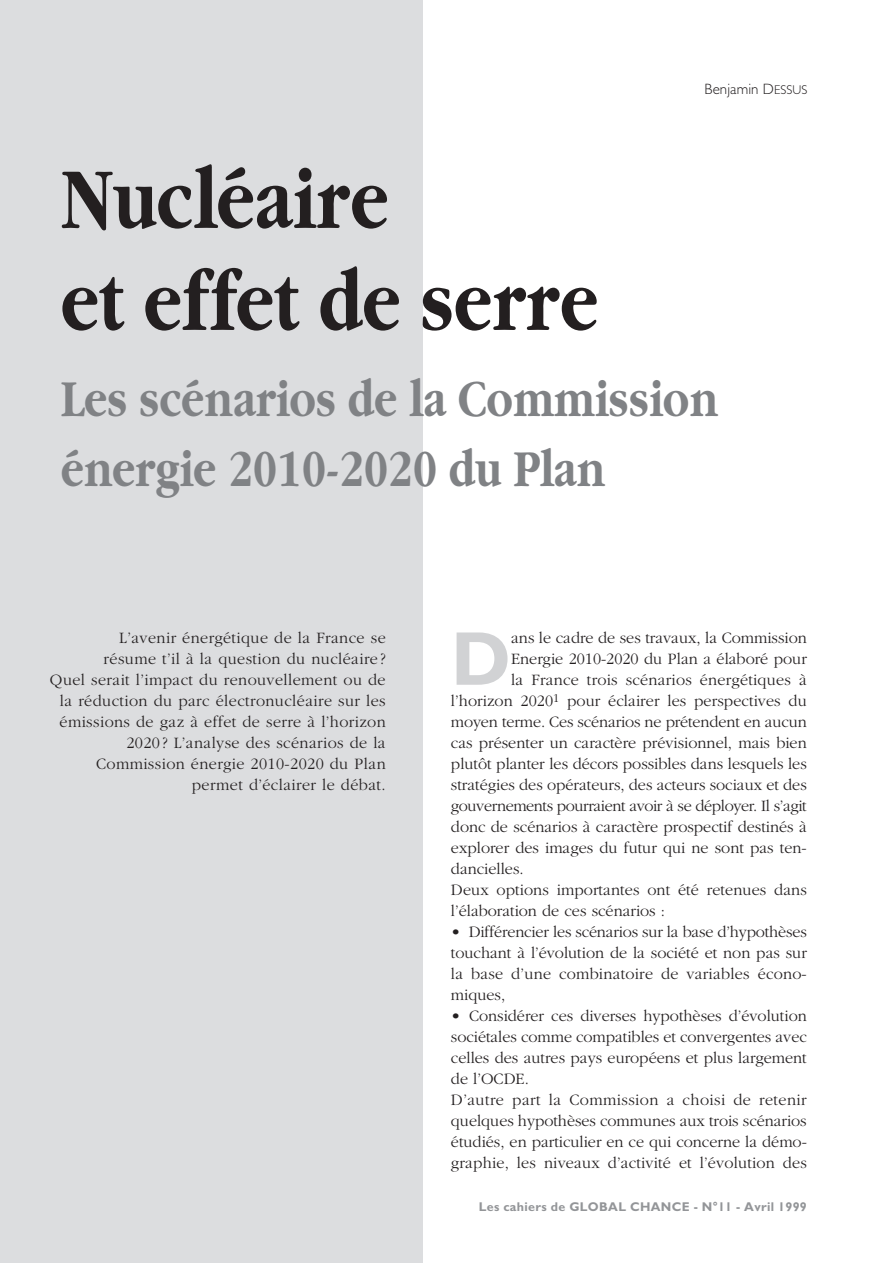
<style>
.page{position:relative;width:893px;height:1263px;background:#fff}
.page>*{position:absolute;margin:0;border:0;box-sizing:border-box;transform-origin:0 0}
.t1{font:700 90px/102px "Garamond";letter-spacing:.005em;color:#231f20;scale:.8 1}
.t2{font:700 76.65px "Gill Sans";color:#d1d2d4}
.t3{font:700 54px/70.5px "Garamond";letter-spacing:.005em;color:#808285;scale:.8 1}
.t4{font:300 16.5px/21px "Garamond";color:#231f20;text-align:justify}
.t5{font:300 16.5px/21px "Garamond";letter-spacing:.025em;color:#231f20;text-align:right}
.t6{font:300 16.5px "Garamond";letter-spacing:-.025em;color:#231f20}
.t7{font:300 15px "Gill Sans";letter-spacing:.005em;color:#231f20}
.t8{font:700 12.75px "Gill Sans";letter-spacing:.025em;color:#939598}
.s1{font-size:12.75px}
</style>
<div class="page">
<div style="left:0;top:0;width:423px;height:1263px;background:#dcdddf"></div>
<h1 class="t1" style="left:61px;top:155px;width:672px">Nucléaire<br>et effet de serre</h1>
<p class="t7" style="left:704px;top:84px;width:104px">Benjamin D<span class="s1">ESSUS</span></p>
<h3 class="t3" style="left:61px;top:368px;width:822px">Les scénarios de la Commission énergie 2010-2020 du Plan</h3>
<p class="t5" style="left:50px;top:628px;width:337px">L’avenir énergétique de la France se<br>résume t’il à la question du nucléaire?<br>Quel serait l’impact du renouvellement ou de la réduction du parc électronucléaire sur les émissions de gaz à effet de serre à l’horizon 2020? L’analyse des scénarios de la Commission énergie 2010-2020 du Plan permet d’éclairer le débat.</p>
<h2 class="t2" style="left:451px;top:632px;width:62px">D</h2>
<p class="t4" style="left:511px;top:628px;width:297px">ans le cadre de ses travaux, la Commission</p>
<p class="t4" style="left:511px;top:649px;width:297px">Energie 2010-2020 du Plan a élaboré pour</p>
<p class="t4" style="left:511px;top:670px;width:297px">la France trois scénarios énergétiques à</p>
<p class="t4" style="left:451px;top:691px;width:357px">l’horizon 2020<sup>1</sup> pour éclairer les perspectives du</p>
<p class="t4" style="left:451px;top:712px;width:357px">moyen terme. Ces scénarios ne prétendent en aucun</p>
<p class="t4" style="left:451px;top:733px;width:357px">cas présenter un caractère prévisionnel, mais bien</p>
<p class="t4" style="left:451px;top:754px;width:357px">plutôt planter les décors possibles dans lesquels les</p>
<p class="t4" style="left:451px;top:775px;width:357px">stratégies des opérateurs, des acteurs sociaux et des</p>
<p class="t6" style="left:451px;top:799px;width:357px">gouvernements pourraient avoir à se déployer. Il s’agit</p>
<p class="t4" style="left:451px;top:817px;width:357px">donc de scénarios à caractère prospectif destinés à</p>
<p class="t4" style="left:451px;top:838px;width:357px">explorer des images du futur qui ne sont pas ten-</p>
<p class="t4" style="left:451px;top:859px;width:74px">dancielles.</p>
<p class="t4" style="left:451px;top:880px;width:357px">Deux options importantes ont été retenues dans</p>
<p class="t4" style="left:451px;top:901px;width:216px">l’élaboration de ces scénarios :</p>
<p class="t4" style="left:451px;top:922px;width:357px">• Différencier les scénarios sur la base d’hypothèses touchant à l’évolution de la société et non pas sur la base d’une combinatoire de variables écono&shy;miques,</p>
<p class="t4" style="left:451px;top:1006px;width:357px;text-align:left">• Considérer ces diverses hypothèses d’évolution sociétales comme compatibles et convergentes avec celles des autres pays européens et plus largement de l’OCDE.<br>D’autre part la Commission a choisi de retenir quelques hypothèses communes aux trois scénarios étudiés, en particulier en ce qui concerne la démo&shy;graphie, les niveaux d’activité et l’évolution des</p>
<p class="t8" style="left:478px;top:1203px;width:329px">Les cahiers de GLOBAL CHANCE - N°11 - Avril 1999</p>
</div>
